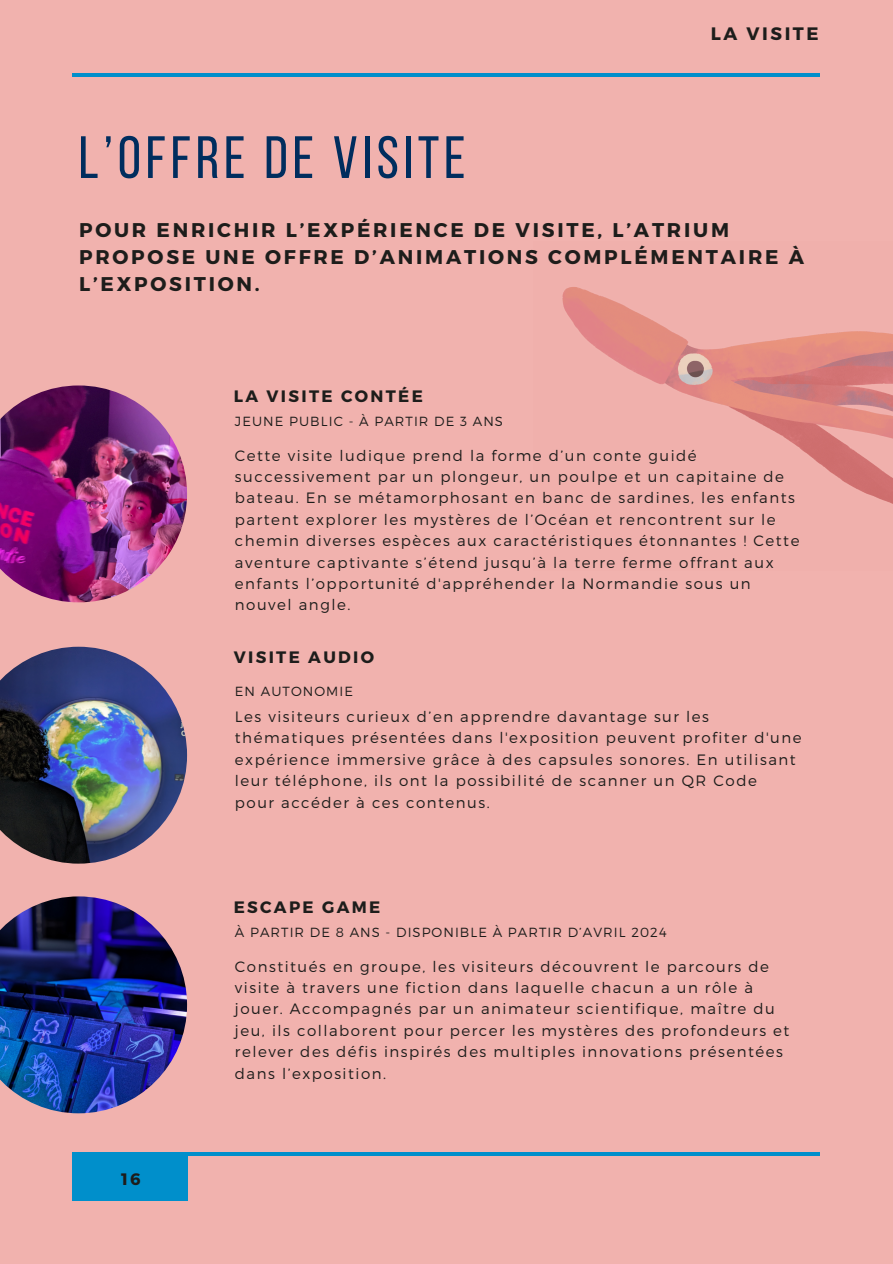
<style>
.page{position:relative;width:893px;height:1264px;background:#fff}
.page>*{position:absolute;margin:0;border:0;box-sizing:border-box;transform-origin:0 0}
.t1{font:59.55px "Bebas Neue";letter-spacing:.08em;color:#002d5e}
.t2{font:700 19.8px/27px "Montserrat";letter-spacing:.14em;color:#1d1d1b}
.t3{font:700 18px "Montserrat";letter-spacing:.14em;color:#1d1d1b}
.t4{font:700 16.5px "Montserrat";letter-spacing:.14em;color:#1d1d1b}
.t5{font:300 15px/21.3px "Montserrat";letter-spacing:.1em;color:#1d1d1b}
.t6{font:300 13.2px "Montserrat";letter-spacing:.08em;color:#1d1d1b}
</style>
<div class="page">
<div style="left:0;top:0;width:892px;height:1263px;background:#f1b2ae"></div>
<div style="left:72px;top:1154px;width:115px;height:46px;background:#008fcb"></div>
<hr style="left:72px;top:1152px;width:747px;height:3px;background:#008fcb">
<hr style="left:72px;top:73px;width:747px;height:4px;background:#008fcb">
<img style="left:0;top:385px;width:187px;height:217px">
<img style="left:0;top:646px;width:187px;height:217px">
<img style="left:0;top:896px;width:187px;height:217px">
<img style="left:562px;top:287px;width:330px;height:217px">
<h2 class="t3" style="left:711px;top:22px;width:109px">LA VISITE</h2>
<p class="t1" style="left:79px;top:133px;width:388px">L’OFFRE DE VISITE</p>
<h1 class="t2" style="left:79px;top:215px;width:726px">POUR ENRICHIR L’EXPÉRIENCE DE VISITE, L’ATRIUM<br>PROPOSE UNE OFFRE D’ANIMATIONS COMPLÉMENTAIRE À<br>L’EXPOSITION.</h1>
<h3 class="t4" style="left:234px;top:385px;width:190px">LA VISITE CONTÉE</h3>
<p class="t6" style="left:235px;top:412px;width:269px">JEUNE PUBLIC - À PARTIR DE 3 ANS</p>
<p class="t5" style="left:235px;top:444px;width:566px">Cette visite ludique prend la forme d’un conte guidé successivement par un plongeur, un poulpe et un capitaine de bateau. En se métamorphosant en banc de sardines, les enfants partent explorer les mystères de l’Océan et rencontrent sur le chemin diverses espèces aux caractéristiques étonnantes ! Cette aventure captivante s’étend jusqu’à la terre ferme offrant aux enfants l’opportunité d'appréhender la Normandie sous un nouvel angle.</p>
<h3 class="t4" style="left:234px;top:646px;width:142px">VISITE AUDIO</h3>
<p class="t6" style="left:235px;top:683px;width:120px">EN AUTONOMIE</p>
<p class="t5" style="left:235px;top:705px;width:568px">Les visiteurs curieux d’en apprendre davantage sur les thématiques présentées dans l'exposition peuvent profiter d'une expérience immersive grâce à des capsules sonores. En utilisant leur téléphone, ils ont la possibilité de scanner un QR Code<br>pour accéder à ces contenus.</p>
<h3 class="t4" style="left:234px;top:896px;width:148px">ESCAPE GAME</h3>
<p class="t6" style="left:235px;top:923px;width:433px">À PARTIR DE 8 ANS - DISPONIBLE À PARTIR D’AVRIL 2024</p>
<h2 class="t4" style="left:121px;top:1168px;width:21px">16</h2>
<p class="t5" style="left:235px;top:954px;width:556px">Constitués en groupe, les visiteurs découvrent le parcours de visite à travers une fiction dans laquelle chacun a un rôle à jouer. Accompagnés par un animateur scientifique, maître du jeu, ils collaborent pour percer les mystères des profondeurs et relever des défis inspirés des multiples innovations présentées dans l’exposition.</p>
</div>
